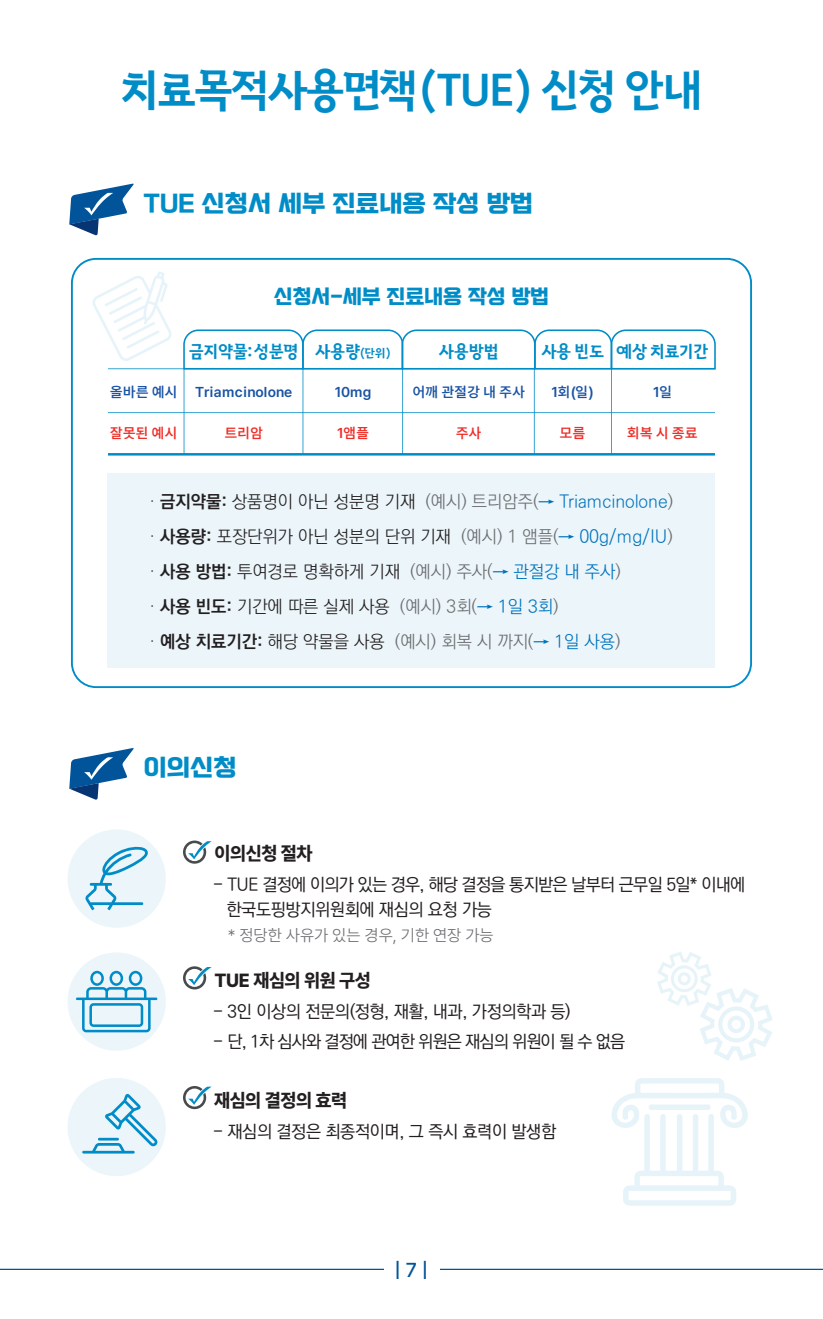
<style>
.page{position:relative;width:823px;height:1319px;background:#fff}
.page>*{position:absolute;margin:0;border:0;box-sizing:border-box;transform-origin:0 0}
.t1{font:42.5px "Gimpo Title";letter-spacing:-.04em;color:#008cc7}
.t2{font:22.5px "Rix Seoul Station B";color:#008cc7;scale:1.04 1}
.t3{font:500 20px "Pretendard";color:#01549a}
.t4{font:800 19px "Pretendard";letter-spacing:-.02em;color:#231f20}
.t5{font:19px "Rix Seoul Station B";color:#008cc7}
.t6{font:300 17.5px/35px "Ko Pub World Dotum";color:#231f20}
.t7{font:500 17.5px/25px "Ko Pub World Dotum";letter-spacing:-.04em;color:#231f20}
.t8{font:500 17.5px "Ko Pub World Dotum";letter-spacing:-.02em;color:#231f20}
.t9{font:500 17.5px "Ko Pub World Dotum";letter-spacing:-.05em;color:#231f20}
.t10{font:300 16.5px "Pretendard";color:#6c6d70}
.t11{font:16.25px "Gimpo Title";letter-spacing:-.005em;color:#008cc7}
.t12{font:600 14.25px "Pretendard";letter-spacing:.03em;color:#1953a4}
.t13{font:600 14.25px "Pretendard";letter-spacing:.035em;color:#ee2e28}
.s1{font-size:11.25px}
.s2{font-weight:700}
.s3{color:#6c6d70}
.s4{color:#0072bc}
.s5{font-weight:400;color:#fff}
.s6{color:#fff}
</style>
<div class="page">
<div style="left:67px;top:829px;width:99px;height:98px;background:#ebf5fa;border-radius:50%"></div>
<div style="left:67px;top:952px;width:99px;height:98px;background:#ebf5fa;border-radius:50%"></div>
<div style="left:67px;top:1077px;width:99px;height:98px;background:#ebf5fa;border-radius:50%"></div>
<div style="left:108px;top:473px;width:606px;height:194px;background:#ebf5fa"></div>
<hr style="left:108px;top:368px;width:606px;height:1px;background:#008cc7">
<hr style="left:183px;top:369px;width:1px;height:85px;background:#008cc7">
<hr style="left:302px;top:369px;width:1px;height:85px;background:#008cc7">
<hr style="left:402px;top:369px;width:1px;height:85px;background:#008cc7">
<hr style="left:533px;top:369px;width:1px;height:85px;background:#008cc7">
<hr style="left:610px;top:369px;width:1px;height:85px;background:#008cc7">
<hr style="left:108px;top:412px;width:606px;height:1px;background:#008cc7">
<hr style="left:108px;top:453px;width:606px;height:2px;background:#008cc7">
<svg style="left:69px;top:183px;width:65px;height:52px"></svg>
<svg style="left:69px;top:748px;width:65px;height:51px"></svg>
<div style="left:71px;top:258px;width:680px;height:430px;border:2px solid #008cc7;border-radius:24px"></div>
<svg style="left:183px;top:840px;width:28px;height:23px"></svg>
<svg style="left:183px;top:966px;width:28px;height:23px"></svg>
<svg style="left:183px;top:1086px;width:28px;height:22px"></svg>
<svg style="left:182px;top:329px;width:534px;height:41px"></svg>
<hr style="left:0;top:1268px;width:822px;height:1px;background:#01549a">
<div style="left:383px;top:1250px;width:56px;height:39px;background:#fff"></div>
<svg style="left:93px;top:271px;width:78px;height:90px"></svg>
<svg style="left:85px;top:846px;width:63px;height:64px"></svg>
<svg style="left:75px;top:970px;width:83px;height:62px"></svg>
<svg style="left:82px;top:1093px;width:75px;height:60px"></svg>
<svg style="left:611px;top:1078px;width:136px;height:127px"></svg>
<svg style="left:657px;top:952px;width:115px;height:108px"></svg>
<h1 class="t1" style="left:122px;top:64px;width:581px">치료목적사용면책(TUE) 신청 안내</h1>
<p class="t2" style="left:143px;top:190px;width:376px">TUE 신청서 세부 진료내용 작성 방법</p>
<p class="t5" style="left:273px;top:285px;width:277px">신청서-세부 진료내용 작성 방법</p>
<p class="t11" style="left:189px;top:341px;width:203px">금지약물:성분명 사용량<span class="s1">(단위)</span></p>
<p class="t11" style="left:438px;top:341px;width:61px">사용방법</p>
<p class="t11" style="left:541px;top:341px;width:168px">사용 빈도 예상 치료기간</p>
<p class="t12" style="left:110px;top:381px;width:68px">올바른 예시</p>
<p class="t12" style="left:195px;top:381px;width:99px">Triamcinolone</p>
<p class="t12" style="left:334px;top:381px;width:38px">10mg</p>
<p class="t12" style="left:412px;top:381px;width:113px">어깨 관절강 내 주사</p>
<p class="t12" style="left:551px;top:381px;width:44px">1회(일)</p>
<p class="t12" style="left:652px;top:381px;width:20px">1일</p>
<p class="t13" style="left:110px;top:422px;width:68px">잘못된 예시</p>
<p class="t13" style="left:224px;top:422px;width:40px">트리암</p>
<p class="t13" style="left:337px;top:422px;width:33px">1앰플</p>
<p class="t13" style="left:456px;top:422px;width:27px">주사</p>
<p class="t13" style="left:559px;top:422px;width:27px">모름</p>
<p class="t13" style="left:627px;top:422px;width:72px">회복시 종료</p>
<p class="t6" style="left:149px;top:485px;width:525px">· <span class="s2">금지약물:</span> 상품명이 아닌 성분명 기재 <span class="s3">(예시) 트리암주(</span><span class="s4">→ Triamcinolone</span><span class="s3">) </span>· <span class="s2">사용량:</span> 포장단위가 아닌 성분의 단위 기재 <span class="s3">(예시) 1 앰플(</span><span class="s4">→ 00g/mg/IU</span><span class="s3">) </span>· <span class="s2">사용 방법:</span> 투여경로 명확하게 기재 <span class="s3">(예시) 주사(</span><span class="s4">→ 관절강 내 주사</span><span class="s3">)<br></span>· <span class="s2">사용 빈도:</span> 기간에 따른 실제 사용 <span class="s3">(예시) 3회(</span><span class="s4">→ 1일 3회</span><span class="s3">)<br></span>· <span class="s2">예상 치료기간:</span> 해당 약물을 사용 <span class="s3">(예시) 회복 시 까지(</span><span class="s4">→ 1일 사용</span><span class="s3">)</span></p>
<p class="t2" style="left:143px;top:754px;width:91px">이의신청</p>
<p class="t4" style="left:194px;top:841px;width:119px"><span class="s5">ㆍ</span> 이의신청 절차</p>
<p class="t7" style="left:226px;top:872px;width:520px;text-indent:-13px">- TUE 결정에 이의가 있는 경우, 해당 결정을 통지받은 날부터 근무일 5일* 이내에 한국도핑방지위원회에 재심의 요청 가능</p>
<p class="t10" style="left:228px;top:923px;width:267px">* 정당한 사유가 있는 경우, 기한 연장 가능</p>
<p class="t4" style="left:194px;top:968px;width:178px"><span class="s5">ㆍ</span> TUE 재심의 위원 구성</p>
<p class="t8" style="left:213px;top:998px;width:358px">- 3인 이상의 전문의(정형, 재활, 내과, 가정의학과 등)</p>
<p class="t9" style="left:213px;top:1028px;width:413px">- 단, 1차 심사와 결정에 관여한 위원은 재심의 위원이 될 수 없음</p>
<p class="t4" style="left:194px;top:1089px;width:154px"><span class="s6">ﾷ</span> 재심의 결정의 효력</p>
<p class="t8" style="left:213px;top:1119px;width:344px">- 재심의 결정은 최종적이며, 그 즉시 효력이 발생함</p>
<p class="t3" style="left:394px;top:1255px;width:35px">| 7 |</p>
</div>
